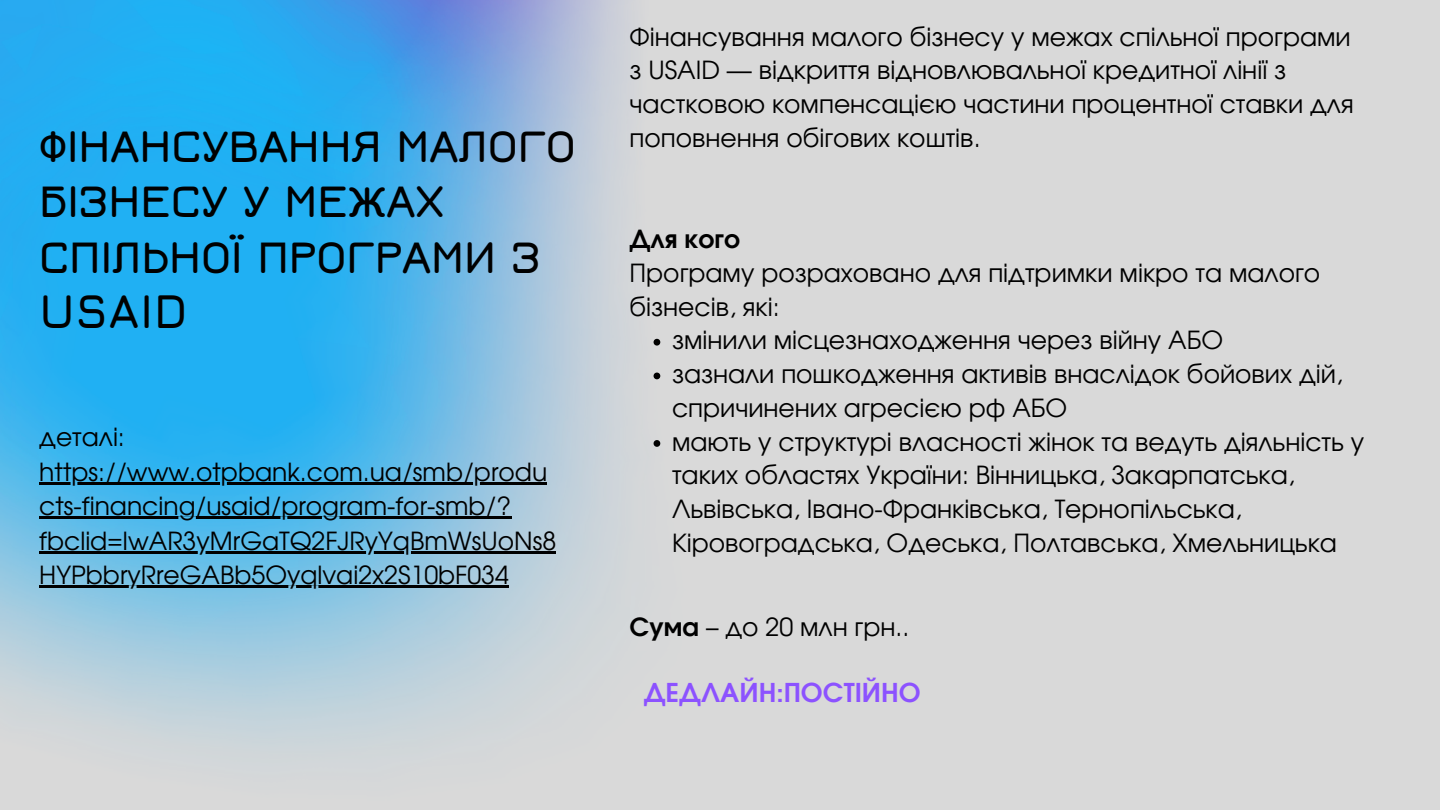
<style>
.page{position:relative;width:1440px;height:810px;background:#d9d9d9}
.page>*{position:absolute;margin:0;border:0;box-sizing:border-box;transform-origin:0 0}
.t1{font:700 47.5px/55.5px "Jura";color:#000}
.t2{font:700 26px "Evolventa";color:#8c52ff}
.t3{font:25px/34.5px "Evolventa";color:#000}
.t4{font:700 25px "Evolventa";color:#000}
.s1{font-weight:700}
</style>
<div class="page">
<img style="left:0;top:0;width:661px;height:750px">
<hr style="left:39px;top:482px;width:508px;height:2px;background:#000">
<hr style="left:39px;top:517px;width:472px;height:2px;background:#000">
<hr style="left:39px;top:551px;width:517px;height:2px;background:#000">
<hr style="left:39px;top:586px;width:470px;height:2px;background:#000">
<svg style="left:654px;top:339px;width:6px;height:7px"></svg>
<svg style="left:654px;top:373px;width:6px;height:6px"></svg>
<svg style="left:654px;top:440px;width:6px;height:7px"></svg>
<h1 class="t1" style="left:39px;top:116px;width:538px">ФІНАНСУВАННЯ МАЛОГО<br>БІЗНЕСУ У МЕЖАХ<br>СПІЛЬНОЇ ПРОГРАМИ З<br>USAID</h1>
<p class="t3" style="left:39px;top:421px;width:518px">деталі: https://www.otpbank.com.ua/smb/produ cts-financing/usaid/program-for-smb/? fbclid=IwAR3yMrGaTQ2FJRyYqBmWsUoNs8<br>HYPbbryRreGABb5Oyqlvai2x2S10bF034</p>
<p class="t3" style="left:630px;top:21px;width:726px;line-height:33.8px">Фінансування малого бізнесу у межах спільної програми з USAID — відкриття відновлювальної кредитної лінії з частковою компенсацією частини процентної ставки для поповнення обігових коштів.</p>
<p class="t4" style="left:630px;top:228px;width:112px">Для кого</p>
<p class="t3" style="left:630px;top:257px;width:692px">Програму розраховано для підтримки мікро та малого</p>
<p class="t3" style="left:630px;top:291px;width:152px">бізнесів, які:</p>
<p class="t3" style="left:672px;top:325px;width:552px">змінили місцезнаходження через війну АБО</p>
<p class="t3" style="left:672px;top:358px;width:672px">зазнали пошкодження активів внаслідок бойових дій,</p>
<p class="t3" style="left:672px;top:392px;width:397px">спричинених агресією рф АБО</p>
<p class="t3" style="left:672px;top:426px;width:694px">мають у структурі власності жінок та ведуть діяльність у</p>
<p class="t3" style="left:672px;top:460px;width:624px">таких областях України: Вінницька, Закарпатська,</p>
<p class="t3" style="left:672px;top:493px;width:571px">Львівська, Івано-Франківська, Тернопільська,</p>
<p class="t3" style="left:672px;top:527px;width:666px">Кіровоградська, Одеська, Полтавська, Хмельницька</p>
<p class="t3" style="left:630px;top:611px;width:281px"><span class="s1">Сума</span> – до 20 млн грн..</p>
<p class="t2" style="left:644px;top:682px;width:278px">ДЕДЛАЙН:ПОСТІЙНО</p>
</div>
